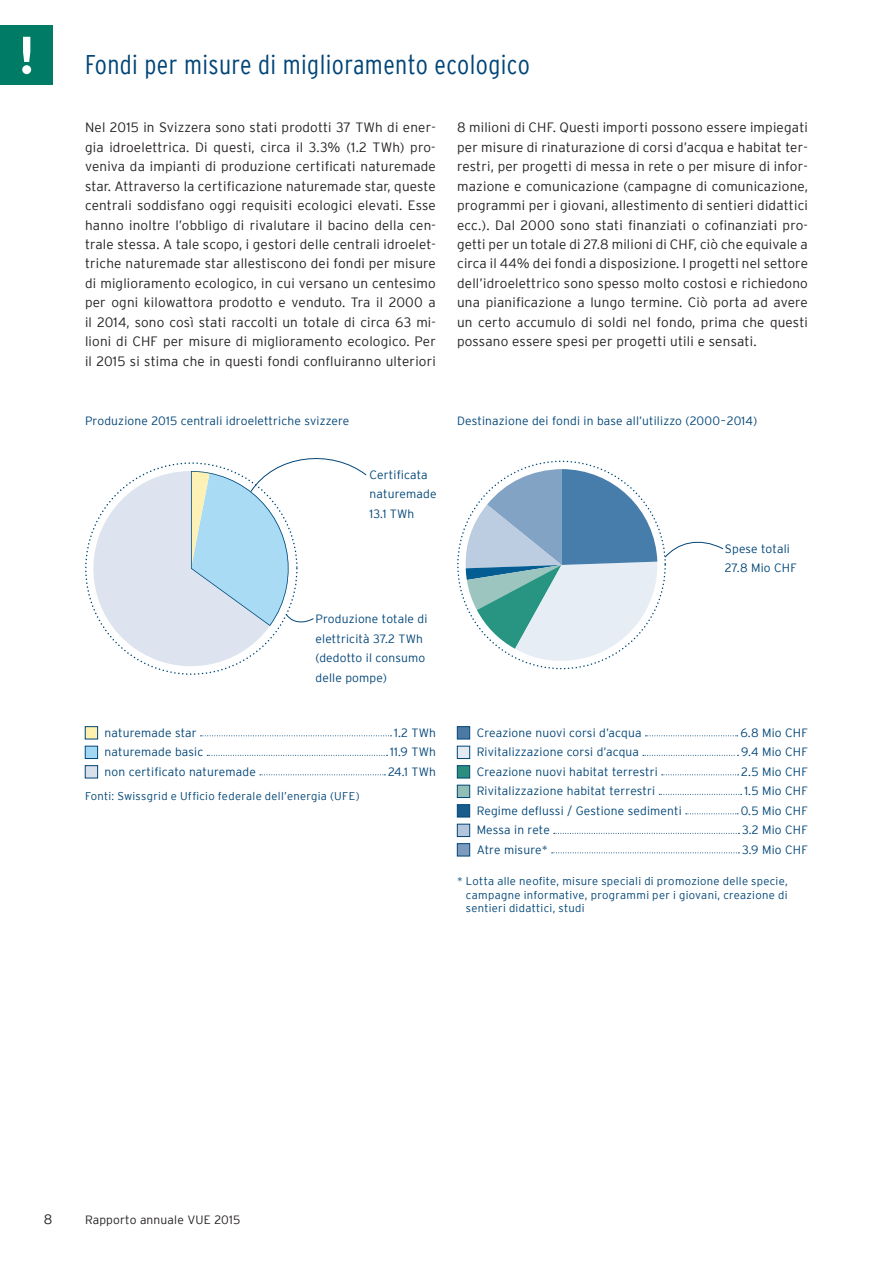
<style>
.page{position:relative;width:893px;height:1263px;background:#fff}
.page>*{position:absolute;margin:0;border:0;box-sizing:border-box;transform-origin:0 0}
.t1{font:300 condensed 27px "Interstate";letter-spacing:.015em;color:#004577}
.t2{font:300 13.5px/19.5px "Interstate";letter-spacing:.015em;color:#231f20;text-align:justify}
.t3{font:300 12px/19.5px "Interstate";letter-spacing:.015em;color:#004577}
.t4{font:300 12px "Interstate";letter-spacing:.015em;color:#231f20}
.t5{font:300 11.25px/13.5px "Interstate";letter-spacing:.025em;color:#004577;text-align:justify}
</style>
<div class="page">
<div style="left:0;top:25px;width:52px;height:60px;background:#007c66"></div>
<svg style="left:22px;top:37px;width:9px;height:37px"></svg>
<svg style="left:465px;top:469px;width:194px;height:192px"></svg>
<svg style="left:645px;top:735px;width:93px;height:1px"></svg>
<svg style="left:643px;top:755px;width:96px;height:1px"></svg>
<svg style="left:662px;top:774px;width:77px;height:1px"></svg>
<svg style="left:659px;top:794px;width:83px;height:1px"></svg>
<svg style="left:686px;top:813px;width:52px;height:1px"></svg>
<svg style="left:554px;top:833px;width:185px;height:1px"></svg>
<svg style="left:552px;top:852px;width:187px;height:1px"></svg>
<div style="left:457px;top:726px;width:13px;height:13px;background:#4c7aa4;border:1px solid #004577"></div>
<div style="left:457px;top:746px;width:13px;height:13px;background:#e4eaf2;border:1px solid #004577"></div>
<div style="left:457px;top:765px;width:13px;height:13px;background:#2a8f7d;border:1px solid #004577"></div>
<div style="left:457px;top:785px;width:13px;height:13px;background:#92bfb5;border:1px solid #004577"></div>
<div style="left:457px;top:804px;width:13px;height:13px;background:#175c8c;border:1px solid #004577"></div>
<div style="left:457px;top:824px;width:13px;height:13px;background:#b5c5db;border:1px solid #004577"></div>
<div style="left:457px;top:843px;width:13px;height:13px;background:#7d9bbe;border:1px solid #004577"></div>
<svg style="left:201px;top:735px;width:190px;height:1px"></svg>
<svg style="left:207px;top:755px;width:181px;height:1px"></svg>
<svg style="left:260px;top:774px;width:125px;height:1px"></svg>
<div style="left:85px;top:726px;width:13px;height:13px;background:#fff1af;border:1px solid #004577"></div>
<div style="left:85px;top:746px;width:13px;height:13px;background:#a3d8f4;border:1px solid #004577"></div>
<div style="left:85px;top:765px;width:13px;height:13px;background:#d8e0ec;border:1px solid #004577"></div>
<svg style="left:665px;top:541px;width:59px;height:17px"></svg>
<svg style="left:85px;top:458px;width:282px;height:217px"></svg>
<h1 class="t1" style="left:85px;top:49px;width:446px">Fondi per misure di miglioramento ecologico</h1>
<p class="t2" style="left:85px;top:117px;width:352px">Nel 2015 in Svizzera sono stati prodotti 37 TWh di ener&shy;gia idroelettrica. Di questi, circa il 3.3% (1.2 TWh) pro&shy;veniva da impianti di produzione certificati naturemade star. Attraverso la certificazione naturemade star, queste centrali soddisfano oggi requisiti ecologici elevati. Esse hanno inoltre l’obbligo di rivalutare il bacino della cen&shy;trale stessa. A tale scopo, i gestori delle centrali idroelet&shy;triche naturemade star allestiscono dei fondi per misure di miglioramento ecologico, in cui versano un centesimo per ogni kilowattora prodotto e venduto. Tra il 2000 a il 2014, sono così stati raccolti un totale di circa 63 mi&shy;lioni di CHF per misure di miglioramento ecologico. Per il 2015 si stima che in questi fondi confluiranno ulteriori</p>
<p class="t3" style="left:85px;top:410px;width:266px">Produzione 2015 centrali idroelettriche svizzere</p>
<p class="t3" style="left:370px;top:465px;width:68px">Certificata naturemade<br>13.1 TWh</p>
<p class="t3" style="left:316px;top:609px;width:113px">Produzione totale di elettricità 37.2 TWh (dedotto il consumo delle pompe)</p>
<p class="t3" style="left:105px;top:722px;width:94px">naturemade star</p>
<p class="t3" style="left:394px;top:722px;width:43px">1.2 TWh</p>
<p class="t3" style="left:105px;top:742px;width:100px">naturemade basic</p>
<p class="t3" style="left:390px;top:742px;width:47px">11.9 TWh</p>
<p class="t3" style="left:105px;top:761px;width:153px">non certificato naturemade</p>
<p class="t3" style="left:388px;top:761px;width:49px">24.1 TWh</p>
<p class="t5" style="left:85px;top:789px;width:276px">Fonti: Swissgrid e Ufficio federale dell’energia (UFE)</p>
<p class="t2" style="left:457px;top:117px;width:352px">8 milioni di CHF. Questi importi possono essere impiegati per misure di rinaturazione di corsi d’acqua e habitat ter&shy;restri, per progetti di messa in rete o per misure di infor&shy;mazione e comunicazione (campagne di comunicazione, programmi per i giovani, allestimento di sentieri didattici ecc.). Dal 2000 sono stati finanziati o cofinanziati pro&shy;getti per un totale di 27.8 milioni di CHF, ciò che equivale a circa il 44% dei fondi a disposizione. I progetti nel settore dell’idroelettrico sono spesso molto costosi e richiedono una pianificazione a lungo termine. Ciò porta ad avere un certo accumulo di soldi nel fondo, prima che questi possano essere spesi per progetti utili e sensati.</p>
<p class="t3" style="left:457px;top:410px;width:302px">Destinazione dei fondi in base all’utilizzo (2000–2014)</p>
<p class="t3" style="left:725px;top:539px;width:74px">Spese totali<br>27.8 Mio CHF</p>
<p class="t3" style="left:477px;top:722px;width:166px">Creazione nuovi corsi d’acqua</p>
<p class="t3" style="left:740px;top:722px;width:69px">6.8 Mio CHF</p>
<p class="t3" style="left:477px;top:742px;width:164px">Rivitalizzazione corsi d’acqua</p>
<p class="t3" style="left:741px;top:742px;width:68px">9.4 Mio CHF</p>
<p class="t3" style="left:477px;top:761px;width:183px">Creazione nuovi habitat terrestri</p>
<p class="t3" style="left:741px;top:761px;width:68px">2.5 Mio CHF</p>
<p class="t3" style="left:477px;top:781px;width:180px">Rivitalizzazione habitat terrestri</p>
<p class="t3" style="left:744px;top:781px;width:65px">1.5 Mio CHF</p>
<p class="t3" style="left:477px;top:800px;width:207px">Regime deflussi / Gestione sedimenti</p>
<p class="t3" style="left:741px;top:800px;width:69px">0.5 Mio CHF</p>
<p class="t3" style="left:477px;top:820px;width:75px">Messa in rete</p>
<p class="t3" style="left:742px;top:820px;width:67px">3.2 Mio CHF</p>
<p class="t3" style="left:477px;top:839px;width:73px">Atre misure*</p>
<p class="t3" style="left:742px;top:839px;width:67px">3.9 Mio CHF</p>
<p class="t5" style="left:466px;top:874px;width:323px;text-indent:-9px">* Lotta alle neofite, misure speciali di promozione delle specie, campagne informative, programmi per i giovani, creazione di sentieri didattici, studi</p>
<p class="t2" style="left:44px;top:1209px;width:10px">8</p>
<p class="t4" style="left:85px;top:1213px;width:157px">Rapporto annuale VUE 2015</p>
</div>
